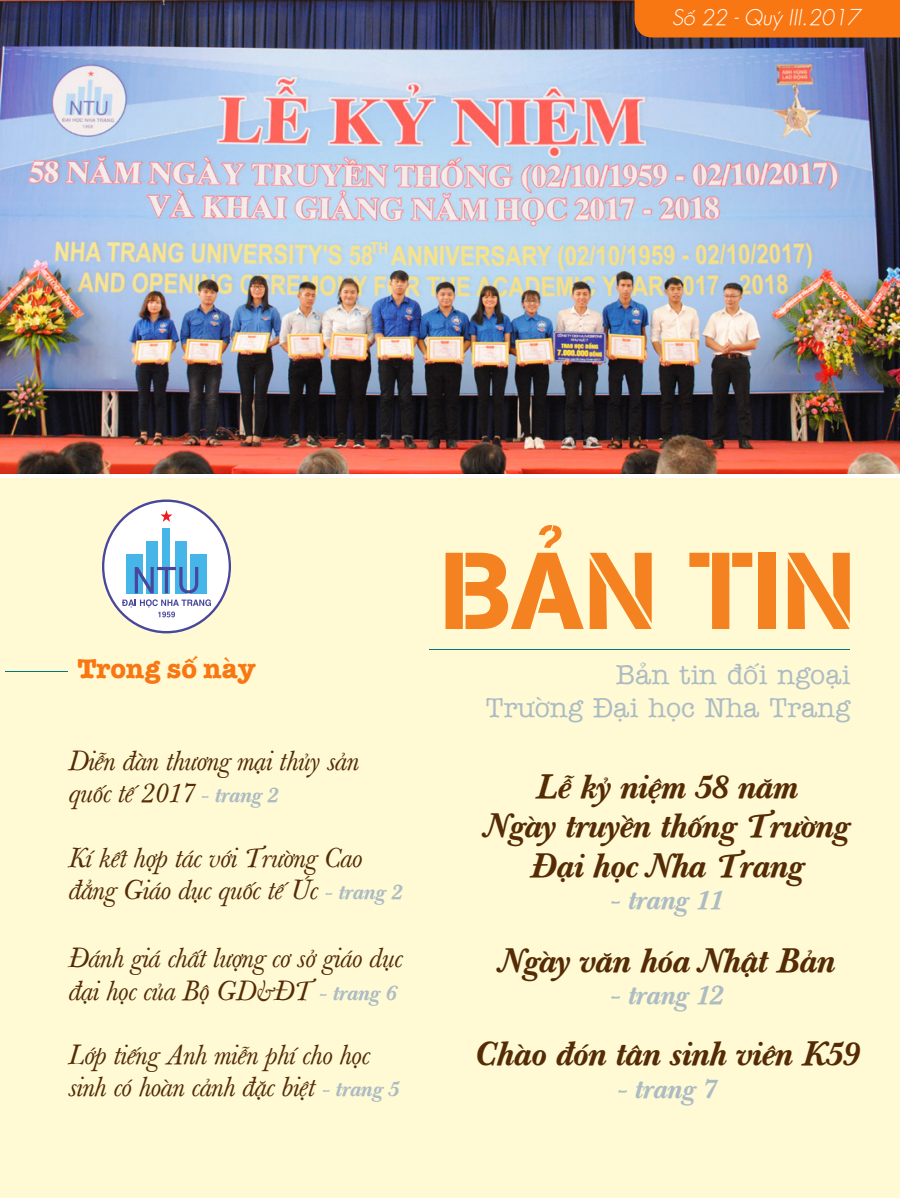
<style>
.page{position:relative;width:900px;height:1200px;background:#fff}
.page>*{position:absolute;margin:0;border:0;box-sizing:border-box;transform-origin:0 0}
.t1{font:108px "SFUAG Buch Stencil BQ Medium";color:#f58221}
.t2{font:italic 500 33px/39.6px "SFU Baskerville";color:#542b05;text-align:center}
.t3{font:italic 27px/32.4px "SFU Baskerville";color:#542b05}
.t4{font:500 27px/32.4px "SFU American Type";color:#adbcc3;text-align:right}
.t5{font:italic 500 27px "SFU Baskerville";color:#adbcc3}
.t6{font:700 27px "SFU American Type";color:#f97712}
.t7{font:italic 300 21px "SFU Futura";color:#fff}
.s1{font-weight:500;font-size:21px;color:#adbcc3}
</style>
<div class="page">
<div style="left:0;top:478px;width:900px;height:720px;background:#fffad4"></div>
<img style="left:0;top:0;width:900px;height:473px">
<div style="left:634px;top:0;width:266px;height:38px;background:#f97712"></div>
<hr style="left:5px;top:672px;width:63px;height:1px;background:#00787a">
<hr style="left:429px;top:649px;width:421px;height:1px;background:#00787a">
<svg style="left:102px;top:500px;width:129px;height:133px"></svg>
<p class="t7" style="left:672px;top:1px;width:190px">Số 22 - Quý III.2017</p>
<p class="t6" style="left:78px;top:648px;width:180px">Trong số này</p>
<p class="t3" style="left:68px;top:742px;width:292px">Diễn đàn thương mại thủy sản quốc tế 2017 <span class="s1">- trang 2</span></p>
<p class="t3" style="left:68px;top:839px;width:335px">Kí kết hợp tác với Trường Cao đẳng Giáo dục quốc tế Úc <span class="s1">- trang 2</span></p>
<p class="t3" style="left:68px;top:940px;width:335px">Đánh giá chất lượng cơ sở giáo dục đại học của Bộ GD&amp;ĐT <span class="s1">- trang 6</span></p>
<p class="t3" style="left:68px;top:1036px;width:332px">Lớp tiếng Anh miễn phí cho học sinh có hoàn cảnh đặc biệt <span class="s1">- trang 5</span></p>
<h1 class="t1" style="left:440px;top:507px;width:418px">BẢN TIN</h1>
<p class="t4" style="left:486px;top:656px;width:365px">Bản tin đối ngoại<br>Trường Đại học Nha Trang</p>
<p class="t2" style="left:484px;top:764px;width:366px">Lễ kỷ niệm 58 năm<br>Ngày truyền thống Trường<br>Đại học Nha Trang</p>
<p class="t5" style="left:610px;top:879px;width:114px">- trang 11</p>
<p class="t2" style="left:498px;top:938px;width:337px">Ngày văn hóa Nhật Bản</p>
<p class="t5" style="left:610px;top:974px;width:114px">- trang 12</p>
<p class="t2" style="left:474px;top:1032px;width:386px">Chào đón tân sinh viên K59</p>
<p class="t5" style="left:616px;top:1067px;width:101px">- trang 7</p>
</div>
